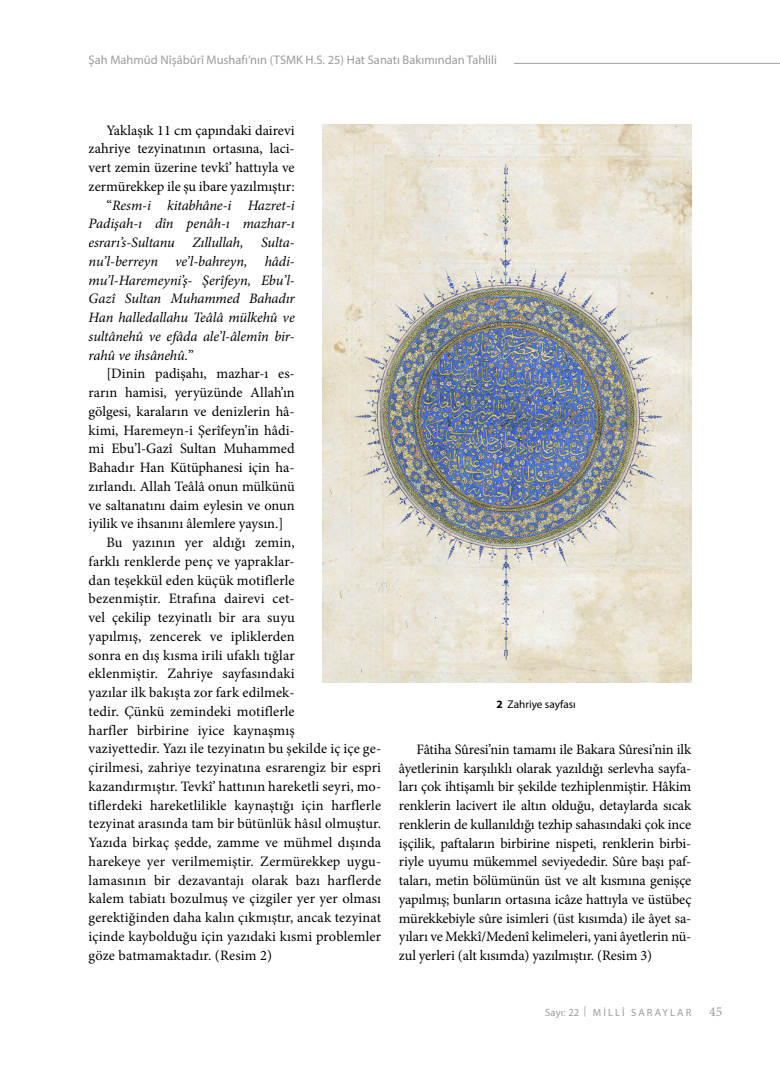
<style>
.page{position:relative;width:780px;height:1081px;background:#fff}
.page>*{position:absolute;margin:0;border:0;box-sizing:border-box;transform-origin:0 0}
.t1{font:14.38px/18.8px "Minion Pro";letter-spacing:.005em;color:#000;text-align:justify}
.t2{font:italic 14.38px "Minion Pro";letter-spacing:-.01em;color:#000}
.t3{font:13.75px "Minion Pro";color:#9c9b9b}
.t4{font:12.5px "Myriad Pro";color:#9c9b9b}
.t5{font:11.25px "Myriad Pro";color:#000}
.t6{font:10.5px "Myriad Pro";letter-spacing:.2em;color:#9c9b9b}
.s1{font-style:normal}
.s2{font-weight:700}
</style>
<div class="page">
<hr style="left:514px;top:63px;width:266px;height:1px;background:#9c9b9b">
<img style="left:322px;top:125px;width:369px;height:558px">
<p class="t4" style="left:89px;top:52px;width:410px">Şah Mahmûd Nîşâbûrî Mushafı’nın (TSMK H.S. 25) Hat Sanatı Bakımından Tahlili</p>
<p class="t1" style="left:106px;top:121px;width:190px">Yaklaşık 11 cm çapındaki dairevi</p>
<p class="t1" style="left:89px;top:139px;width:208px">zahriye tezyinatının ortasına, laci-</p>
<p class="t1" style="left:89px;top:158px;width:207px">vert zemin üzerine tevkî’ hattıyla ve</p>
<p class="t1" style="left:89px;top:177px;width:207px">zermürekkep ile şu ibare yazılmıştır:</p>
<p class="t2" style="left:106px;top:195px;width:190px"><span class="s1">“</span>Resm-i kitabhâne-i Hazret-i</p>
<p class="t2" style="left:89px;top:214px;width:207px">Padişah-ı dîn penâh-ı mazhar-ı</p>
<p class="t2" style="left:89px;top:233px;width:207px">esrarı’s-Sultanu Zıllullah, Sulta-</p>
<p class="t2" style="left:89px;top:251px;width:207px">nu’l-berreyn ve’l-bahreyn, hâdi-</p>
<p class="t2" style="left:89px;top:270px;width:207px">mu’l-Haremeyni’ş- Şerîfeyn, Ebu’l-</p>
<p class="t2" style="left:89px;top:289px;width:207px">Gazî Sultan Muhammed Bahadır</p>
<p class="t2" style="left:89px;top:308px;width:207px">Han halledallahu Teâlâ mülkehû ve</p>
<p class="t2" style="left:89px;top:326px;width:207px">sultânehû ve efâda ale’l-âlemîn bir-</p>
<p class="t2" style="left:89px;top:345px;width:107px">rahû ve ihsânehû.<span class="s1">”</span></p>
<p class="t1" style="left:106px;top:364px;width:190px">[Dinin padişahı, mazhar-ı es-</p>
<p class="t1" style="left:89px;top:383px;width:207px">rarın hamisi, yeryüzünde Allah’ın</p>
<p class="t1" style="left:89px;top:402px;width:207px">gölgesi, karaların ve denizlerin hâ-</p>
<p class="t1" style="left:89px;top:420px;width:207px">kimi, Haremeyn-i Şerîfeyn’in hâdi-</p>
<p class="t1" style="left:89px;top:439px;width:207px">mi Ebu’l-Gazî Sultan Muhammed</p>
<p class="t1" style="left:89px;top:458px;width:207px">Bahadır Han Kütüphanesi için ha-</p>
<p class="t1" style="left:89px;top:477px;width:207px">zırlandı. Allah Teâlâ onun mülkünü</p>
<p class="t1" style="left:89px;top:495px;width:207px">ve saltanatını daim eylesin ve onun</p>
<p class="t1" style="left:89px;top:514px;width:196px">iyilik ve ihsanını âlemlere yaysın.]</p>
<p class="t1" style="left:106px;top:533px;width:190px">Bu yazının yer aldığı zemin,</p>
<p class="t1" style="left:89px;top:552px;width:207px">farklı renklerde penç ve yapraklar-</p>
<p class="t1" style="left:89px;top:570px;width:207px">dan teşekkül eden küçük motiflerle</p>
<p class="t1" style="left:89px;top:589px;width:208px">bezenmiştir. Etrafına dairevi cet-</p>
<p class="t1" style="left:89px;top:608px;width:207px">vel çekilip tezyinatlı bir ara suyu</p>
<p class="t1" style="left:89px;top:627px;width:207px">yapılmış, zencerek ve ipliklerden</p>
<p class="t1" style="left:89px;top:645px;width:208px">sonra en dış kısma irili ufaklı tığlar</p>
<p class="t1" style="left:89px;top:664px;width:207px">eklenmiştir. Zahriye sayfasındaki</p>
<p class="t1" style="left:89px;top:683px;width:207px">yazılar ilk bakışta zor fark edilmek-</p>
<p class="t1" style="left:89px;top:702px;width:207px">tedir. Çünkü zemindeki motiflerle</p>
<p class="t1" style="left:89px;top:720px;width:207px">harfler birbirine iyice kaynaşmış</p>
<p class="t1" style="left:89px;top:739px;width:294px">vaziyettedir. Yazı ile tezyinatın bu şekilde iç içe ge-</p>
<p class="t1" style="left:89px;top:758px;width:294px">çirilmesi, zahriye tezyinatına esrarengiz bir espri</p>
<p class="t1" style="left:89px;top:777px;width:294px">kazandırmıştır. Tevkî’ hattının hareketli seyri, mo-</p>
<p class="t1" style="left:89px;top:795px;width:294px">tiflerdeki hareketlilikle kaynaştığı için harflerle</p>
<p class="t1" style="left:89px;top:814px;width:294px">tezyinat arasında tam bir bütünlük hâsıl olmuştur.</p>
<p class="t1" style="left:89px;top:833px;width:294px">Yazıda birkaç şedde, zamme ve mühmel dışında</p>
<p class="t1" style="left:89px;top:852px;width:294px">harekeye yer verilmemiştir. Zermürekkep uygu-</p>
<p class="t1" style="left:89px;top:870px;width:294px">lamasının bir dezavantajı olarak bazı harflerde</p>
<p class="t1" style="left:89px;top:889px;width:294px">kalem tabiatı bozulmuş ve çizgiler yer yer olması</p>
<p class="t1" style="left:89px;top:908px;width:294px">gerektiğinden daha kalın çıkmıştır, ancak tezyinat</p>
<p class="t1" style="left:89px;top:927px;width:294px">içinde kaybolduğu için yazıdaki kısmi problemler</p>
<p class="t1" style="left:89px;top:945px;width:185px">göze batmamaktadır. (Resim 2)</p>
<p class="t5" style="left:496px;top:697px;width:81px"><span class="s2">2</span> Zahriye sayfası</p>
<p class="t1" style="left:399px;top:740px;width:294px;text-indent:18px">Fâtiha Sûresi’nin tamamı ile Bakara Sûresi’nin ilk âyetlerinin karşılıklı olarak yazıldığı serlevha sayfa&shy;ları çok ihtişamlı bir şekilde tezhiplenmiştir. Hâkim renklerin lacivert ile altın olduğu, detaylarda sıcak renklerin de kullanıldığı tezhip sahasındaki çok ince işçilik, paftaların birbirine nispeti, renklerin birbi&shy;riyle uyumu mükemmel seviyededir. Sûre başı paf&shy;taları, metin bölümünün üst ve alt kısmına genişçe yapılmış; bunların ortasına icâze hattıyla ve üstübeç mürekkebiyle sûre isimleri (üst kısımda) ile âyet sa&shy;yıları ve Mekkî/Medenî kelimeleri, yani âyetlerin nü&shy;zul yerleri (alt kısımda) yazılmıştır. (Resim 3)</p>
<p class="t6" style="left:545px;top:1006px;width:148px">Sayı: 22 | MİLLÎ SARAYLAR</p>
<p class="t3" style="left:709px;top:1003px;width:15px">45</p>
</div>
